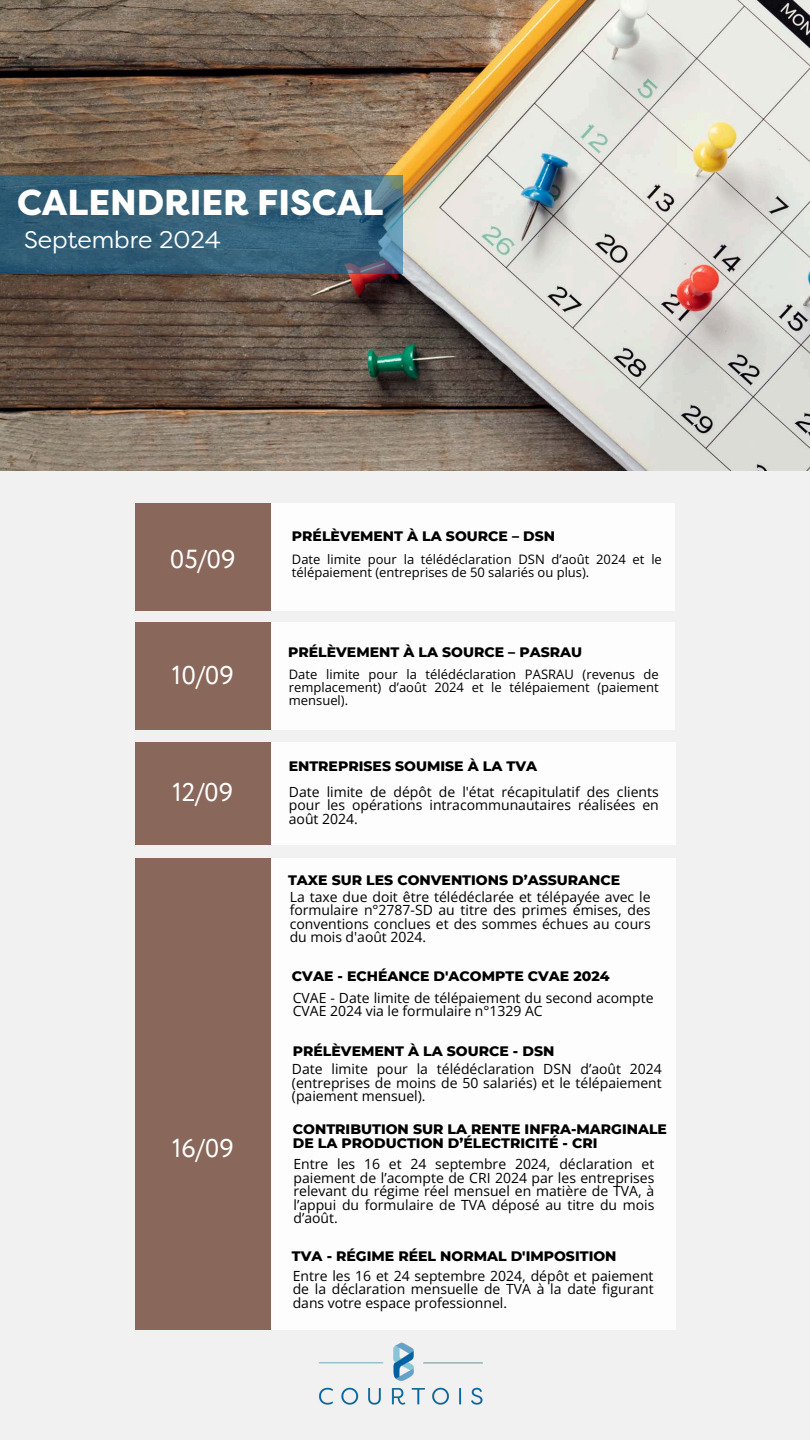
<style>
.page{position:relative;width:810px;height:1440px;background:#f1f1f1}
.page>*{position:absolute;margin:0;border:0;box-sizing:border-box;transform-origin:0 0}
.t1{font:800 36px "Filson Pro";color:#fff}
.t2{font:26px "Circe";color:#fff}
.t3{font:24px "Filson Pro";color:#fff}
.t4{font:14px/13.5px "Open Sans";color:#000;text-align:justify}
.t5{font:800 14px/13.5px "Montserrat";color:#000}
.t6{font:13px/12.8px "Open Sans";color:#000;text-align:justify}
</style>
<div class="page">
<div style="left:135px;top:743px;width:540px;height:102px;background:#fff"></div>
<div style="left:135px;top:503px;width:540px;height:107px;background:#fff"></div>
<div style="left:135px;top:623px;width:540px;height:107px;background:#fff"></div>
<div style="left:135px;top:858px;width:540px;height:472px;background:#fff"></div>
<div style="left:135px;top:743px;width:135px;height:102px;background:#89685b"></div>
<div style="left:135px;top:503px;width:135px;height:107px;background:#89685b"></div>
<div style="left:135px;top:623px;width:135px;height:107px;background:#89685b"></div>
<div style="left:135px;top:858px;width:135px;height:472px;background:#89685b"></div>
<img style="left:0;top:0;width:810px;height:471px">
<svg style="left:0;top:175px;width:403px;height:99px;background:#36627b"></svg>
<img style="left:319px;top:1342px;width:164px;height:63px">
<p class="t1" style="left:17px;top:188px;width:368px">CALENDRIER FISCAL</p>
<h3 class="t3" style="left:24px;top:230px;width:198px">Septembre 2024</h3>
<h3 class="t5" style="left:292px;top:529px;width:265px">PRÉLÈVEMENT À LA SOURCE – DSN</h3>
<h3 class="t2" style="left:170px;top:542px;width:67px">05/09</h3>
<h1 class="t6" style="left:292px;top:552px;width:371px">Date limite pour la télédéclaration DSN d’août 2024 et le télépaiement (entreprises de 50 salariés ou plus).</h1>
<h2 class="t5" style="left:288px;top:645px;width:295px">PRÉLÈVEMENT À LA SOURCE – PASRAU</h2>
<p class="t2" style="left:172px;top:657px;width:64px">10/09</p>
<h2 class="t6" style="left:289px;top:668px;width:372px">Date limite pour la télédéclaration PASRAU (revenus de remplacement) d’août 2024 et le télépaiement (paiement mensuel).</h2>
<h3 class="t5" style="left:289px;top:760px;width:250px">ENTREPRISES SOUMISE À LA TVA</h3>
<h2 class="t2" style="left:172px;top:775px;width:63px">12/09</h2>
<p class="t4" style="left:289px;top:784px;width:371px">Date limite de dépôt de l'état récapitulatif des clients pour les opérations intracommunautaires réalisées en août 2024.</p>
<h3 class="t5" style="left:288px;top:873px;width:334px">TAXE SUR LES CONVENTIONS D’ASSURANCE</h3>
<p class="t4" style="left:290px;top:890px;width:362px">La taxe due doit être télédéclarée et télépayée avec le formulaire n°2787-SD au titre des primes émises, des conventions conclues et des sommes échues au cours du mois d'août 2024.</p>
<h3 class="t5" style="left:292px;top:969px;width:319px">CVAE - ECHÉANCE D'ACOMPTE CVAE 2024</h3>
<p class="t4" style="left:293px;top:991px;width:362px">CVAE - Date limite de télépaiement du second acompte<br>CVAE 2024 via le formulaire n°1329 AC</p>
<p class="t5" style="left:293px;top:1044px;width:263px">PRÉLÈVEMENT À LA SOURCE - DSN</p>
<h2 class="t4" style="left:292px;top:1062px;width:372px">Date limite pour la télédéclaration DSN d’août 2024 (entreprises de moins de 50 salariés) et le télépaiement (paiement mensuel).</h2>
<h2 class="t2" style="left:172px;top:1131px;width:63px">16/09</h2>
<p class="t5" style="left:293px;top:1123px;width:376px">CONTRIBUTION SUR LA RENTE INFRA-MARGINALE<br>DE LA PRODUCTION D’ÉLECTRICITÉ - CRI</p>
<h3 class="t4" style="left:293px;top:1157px;width:362px">Entre les 16 et 24 septembre 2024, déclaration et paiement de l’acompte de CRI 2024 par les entreprises relevant du régime réel mensuel en matière de TVA, à l’appui du formulaire de TVA déposé au titre du mois d’août.</h3>
<h3 class="t5" style="left:292px;top:1249px;width:326px">TVA - RÉGIME RÉEL NORMAL D'IMPOSITION</h3>
<p class="t4" style="left:293px;top:1269px;width:362px">Entre les 16 et 24 septembre 2024, dépôt et paiement de la déclaration mensuelle de TVA à la date figurant dans votre espace professionnel.</p>
</div>
